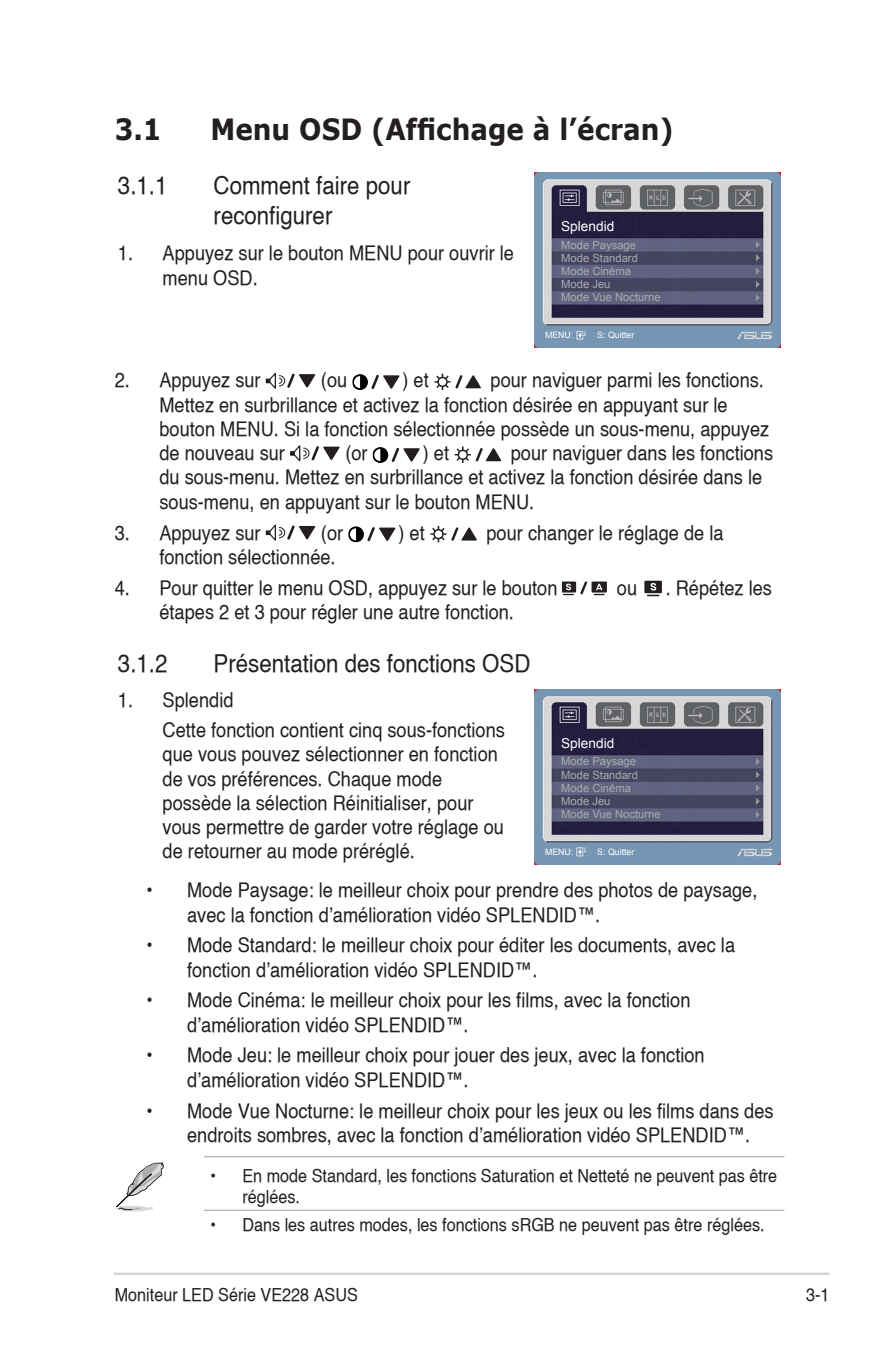
<style>
.page{position:relative;width:893px;height:1346px;background:#fff}
.page>*{position:absolute;margin:0;border:0;box-sizing:border-box;transform-origin:0 0}
.Heading_1{font:700 29.25px "Verdana";color:#231f20;scale:.9 1}
.Heading_2{font:24.75px/29.7px "Helvetica";color:#231f20;scale:.9 1}
.List{font:20.25px/24.3px "Helvetica";color:#231f20;scale:.9 1}
.Bulleted_Text{font:20.25px/24.3px "Helvetica";color:#231f20;scale:.9 1}
.List_Bold{font:20.25px "Helvetica";color:#231f20;scale:.9 1}
.Footer_Text-Right{font:18px/21.6px "Helvetica";color:#231f20;scale:.9 1}
.Page_No__Right{font:18px "Helvetica";color:#231f20;scale:.9 1}
.t1{font:13.72px "Arial";color:#fff}
.t2{font:11.25px/13.3px "Arial";color:#a9abae}
.t3{font:8.78px "Arial";color:#fff}
</style>
<div class="page">
<hr style="left:114px;top:1272px;width:715px;height:3px;background:#d1d2d4">
<img style="left:535px;top:173px;width:245px;height:174px">
<img style="left:574px;top:327px;width:15px;height:15px">
<svg style="left:266px;top:373px;width:49px;height:16px"></svg>
<svg style="left:352px;top:374px;width:47px;height:16px"></svg>
<svg style="left:434px;top:374px;width:47px;height:16px"></svg>
<svg style="left:290px;top:445px;width:50px;height:16px"></svg>
<svg style="left:373px;top:447px;width:47px;height:16px"></svg>
<svg style="left:455px;top:447px;width:46px;height:16px"></svg>
<svg style="left:266px;top:525px;width:49px;height:15px"></svg>
<svg style="left:348px;top:526px;width:47px;height:16px"></svg>
<svg style="left:430px;top:526px;width:47px;height:16px"></svg>
<svg style="left:563px;top:581px;width:24px;height:14px"></svg>
<div style="left:591px;top:581px;width:16px;height:11px;background:#231f20"></div>
<svg style="left:594px;top:583px;width:11px;height:12px"></svg>
<svg style="left:644px;top:581px;width:18px;height:15px"></svg>
<img style="left:535px;top:689px;width:245px;height:175px">
<img style="left:574px;top:844px;width:15px;height:14px">
<hr style="left:204px;top:1156px;width:580px;height:1px;background:#a8a9ad">
<hr style="left:204px;top:1209px;width:580px;height:2px;background:#a8a9ad">
<svg style="left:115px;top:1162px;width:49px;height:50px"></svg>
<p class="Heading_1" style="left:115px;top:111px;width:54px">3.1</p>
<p class="Heading_1" style="left:210px;top:111px;width:517px">Menu OSD (Affichage à l’écran)</p>
<p class="Heading_2" style="left:118px;top:170px;width:57px">3.1.1</p>
<p class="Heading_2" style="left:214px;top:170px;width:220px">Comment faire pour reconfigurer</p>
<p class="List" style="left:118px;top:240px;width:15px">11</p>
<p class="List" style="left:163px;top:240px;width:392px">Appuyez sur le bouton MENU pour ouvrir le menu OSD.</p>
<p class="t1" style="left:561px;top:217px;width:55px">Splendid</p>
<p class="t2" style="left:561px;top:238px;width:101px">Mode Paysage<br>Mode Standard<br>Mode Cinéma<br>Mode Jeu<br>Mode Vue Nocturne</p>
<p class="t3" style="left:545px;top:329px;width:30px">MENU:</p>
<p class="t3" style="left:597px;top:329px;width:39px">S: Quitter</p>
<p class="List" style="left:115px;top:367px;width:15px">22</p>
<p class="List" style="left:159px;top:367px;width:114px">Appuyez sur</p>
<p class="List" style="left:321px;top:367px;width:31px">(ou</p>
<p class="List" style="left:402px;top:367px;width:31px">) et</p>
<p class="List" style="left:159px;top:367px;width:679px;text-indent:331px">pour naviguer parmi les fonctions.<br>Mettez en surbrillance et activez la fonction désirée en appuyant sur le bouton MENU. Si la fonction sélectionnée possède un sous-menu, appuyez de nouveau sur</p>
<p class="List" style="left:345px;top:440px;width:26px">(or</p>
<p class="List" style="left:423px;top:440px;width:31px">) et</p>
<p class="List" style="left:159px;top:440px;width:683px;text-indent:351px">pour naviguer dans les fonctions du sous-menu. Mettez en surbrillance et activez la fonction désirée dans le sous-menu, en appuyant sur le bouton MENU.</p>
<p class="List" style="left:115px;top:520px;width:15px">33</p>
<p class="List" style="left:159px;top:520px;width:114px">Appuyez sur</p>
<p class="List" style="left:321px;top:520px;width:26px">(or</p>
<p class="List" style="left:398px;top:520px;width:31px">) et</p>
<p class="List" style="left:486px;top:520px;width:265px">pour changer le réglage de la</p>
<p class="List" style="left:159px;top:544px;width:197px">fonction sélectionnée.</p>
<p class="List" style="left:115px;top:575px;width:15px">44</p>
<p class="List" style="left:159px;top:575px;width:444px">Pour quitter le menu OSD, appuyez sur le bouton</p>
<p class="List" style="left:617px;top:575px;width:24px">ou</p>
<p class="List" style="left:666px;top:575px;width:120px">. Répétez les</p>
<p class="List" style="left:159px;top:599px;width:395px">étapes 2 et 3 pour régler une autre fonction.</p>
<p class="Heading_2" style="left:118px;top:647px;width:57px">3.1.2</p>
<p class="Heading_2" style="left:214px;top:647px;width:354px">Présentation des fonctions OSD</p>
<p class="List_Bold" style="left:118px;top:687px;width:130px">1. Splendid</p>
<p class="List" style="left:163px;top:717px;width:382px">Cette fonction contient cinq sous-fonctions que vous pouvez sélectionner en fonction de vos préférences. Chaque mode possède la sélection Réinitialiser, pour vous permettre de garder votre réglage ou de retourner au mode préréglé.</p>
<p class="t1" style="left:561px;top:734px;width:55px">Splendid</p>
<p class="t2" style="left:561px;top:755px;width:101px">Mode Paysage<br>Mode Standard<br>Mode Cinéma<br>Mode Jeu<br>Mode Vue Nocturne</p>
<p class="t3" style="left:545px;top:846px;width:30px">MENU:</p>
<p class="t3" style="left:597px;top:846px;width:39px">S: Quitter</p>
<p class="Bulleted_Text" style="left:187px;top:877px;width:635px;text-indent:-40px">• Mode Paysage: le meilleur choix pour prendre des photos de paysage, avec la fonction d’amélioration vidéo SPLENDID™.</p>
<p class="Bulleted_Text" style="left:187px;top:932px;width:610px;text-indent:-40px">• Mode Standard: le meilleur choix pour éditer les documents, avec la fonction d’amélioration vidéo SPLENDID™.</p>
<p class="Bulleted_Text" style="left:187px;top:987px;width:561px;text-indent:-40px">• Mode Cinéma: le meilleur choix pour les films, avec la fonction d’amélioration vidéo SPLENDID™.</p>
<p class="Bulleted_Text" style="left:187px;top:1043px;width:577px;text-indent:-40px">• Mode Jeu: le meilleur choix pour jouer des jeux, avec la fonction d’amélioration vidéo SPLENDID™.</p>
<p class="Bulleted_Text" style="left:187px;top:1098px;width:653px;text-indent:-40px">• Mode Vue Nocturne: le meilleur choix pour les jeux ou les films dans des endroits sombres, avec la fonction d’amélioration vidéo SPLENDID™.</p>
<p class="Footer_Text-Right" style="left:242px;top:1164px;width:596px;text-indent:-32px">• En mode Standard, les fonctions Saturation et Netteté ne peuvent pas être réglées.</p>
<p class="Footer_Text-Right" style="left:210px;top:1214px;width:617px">• Dans les autres modes, les fonctions sRGB ne peuvent pas être réglées.</p>
<p class="Footer_Text-Right" style="left:115px;top:1283px;width:272px">Moniteur LED Série VE228 ASUS</p>
<p class="Page_No__Right" style="left:806px;top:1283px;width:28px">3-1</p>
</div>
